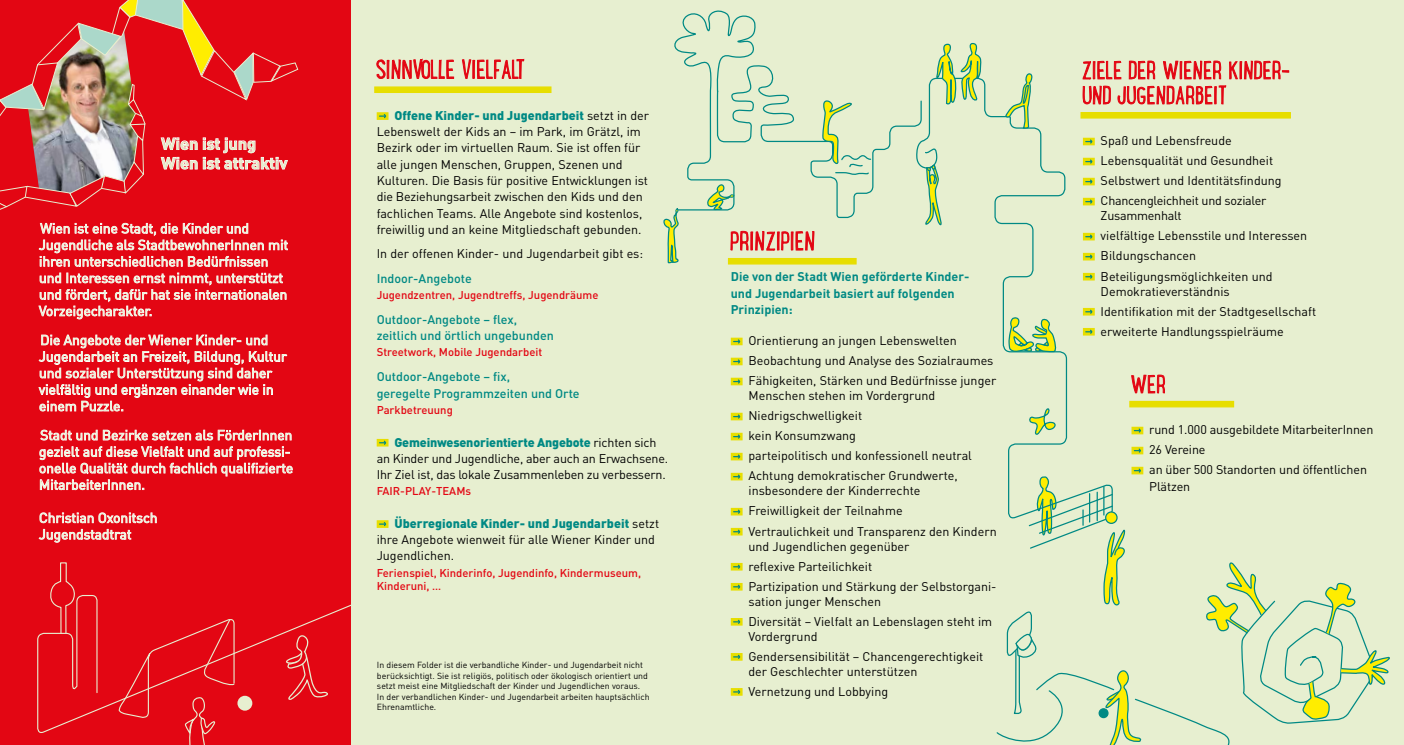
<style>
.page{position:relative;width:1404px;height:745px;background:#fff}
.page>*{position:absolute;margin:0;border:0;box-sizing:border-box;transform-origin:0 0}
.t1{font:700 16.25px "DIN";color:#e7efd0}
.t2{font:13.75px/16.5px "DIN";color:#e7efd0}
.t3{font:12.5px/20px "DIN";color:#000}
.t4{font:500 12.5px/16.2px "DIN";color:#008984}
.t5{font:700 12.5px/16.2px "DIN";color:#008984}
.t6{font:500 11.25px/13.5px "DIN";color:#e30613}
.t7{font:8.75px/10.5px "DIN";color:#000}
.s1{font-weight:900;color:#008984}
</style>
<div class="page">
<div style="left:339px;top:0;width:1064px;height:744px;background:#e7efd0"></div>
<div style="left:0;top:0;width:351px;height:744px;background:#e30613"></div>
<svg style="left:674px;top:10px;width:240px;height:208px"></svg>
<svg style="left:821px;top:99px;width:50px;height:76px"></svg>
<div style="left:730px;top:337px;width:12px;height:8px;background:#e7de00;border:1px solid #ffed00"></div>
<svg style="left:733px;top:338px;width:8px;height:6px"></svg>
<div style="left:730px;top:357px;width:12px;height:8px;background:#e7de00;border:1px solid #ffed00"></div>
<svg style="left:733px;top:358px;width:8px;height:6px"></svg>
<div style="left:730px;top:377px;width:12px;height:8px;background:#e7de00;border:1px solid #ffed00"></div>
<svg style="left:733px;top:378px;width:8px;height:6px"></svg>
<div style="left:730px;top:412px;width:12px;height:8px;background:#e7de00;border:1px solid #ffed00"></div>
<svg style="left:733px;top:413px;width:8px;height:6px"></svg>
<div style="left:730px;top:432px;width:12px;height:8px;background:#e7de00;border:1px solid #ffed00"></div>
<svg style="left:733px;top:433px;width:8px;height:6px"></svg>
<div style="left:730px;top:452px;width:12px;height:8px;background:#e7de00;border:1px solid #ffed00"></div>
<svg style="left:733px;top:453px;width:8px;height:6px"></svg>
<div style="left:730px;top:472px;width:12px;height:8px;background:#e7de00;border:1px solid #ffed00"></div>
<svg style="left:733px;top:473px;width:8px;height:6px"></svg>
<div style="left:730px;top:507px;width:12px;height:8px;background:#e7de00;border:1px solid #ffed00"></div>
<svg style="left:733px;top:508px;width:8px;height:6px"></svg>
<div style="left:730px;top:527px;width:12px;height:8px;background:#e7de00;border:1px solid #ffed00"></div>
<svg style="left:733px;top:528px;width:8px;height:6px"></svg>
<div style="left:730px;top:562px;width:12px;height:8px;background:#e7de00;border:1px solid #ffed00"></div>
<svg style="left:733px;top:563px;width:8px;height:6px"></svg>
<div style="left:730px;top:582px;width:12px;height:8px;background:#e7de00;border:1px solid #ffed00"></div>
<svg style="left:733px;top:583px;width:8px;height:6px"></svg>
<div style="left:730px;top:617px;width:12px;height:8px;background:#e7de00;border:1px solid #ffed00"></div>
<svg style="left:733px;top:618px;width:8px;height:6px"></svg>
<div style="left:730px;top:652px;width:12px;height:8px;background:#e7de00;border:1px solid #ffed00"></div>
<svg style="left:733px;top:653px;width:8px;height:6px"></svg>
<div style="left:730px;top:687px;width:12px;height:8px;background:#e7de00;border:1px solid #ffed00"></div>
<svg style="left:733px;top:688px;width:8px;height:6px"></svg>
<svg style="left:1131px;top:426px;width:12px;height:8px"></svg>
<svg style="left:1134px;top:427px;width:7px;height:6px"></svg>
<svg style="left:376px;top:58px;width:148px;height:21px"></svg>
<svg style="left:730px;top:230px;width:84px;height:20px"></svg>
<svg style="left:1083px;top:60px;width:205px;height:59px"></svg>
<svg style="left:1131px;top:374px;width:33px;height:19px"></svg>
<svg style="left:1131px;top:446px;width:12px;height:8px"></svg>
<svg style="left:1134px;top:447px;width:7px;height:6px"></svg>
<svg style="left:1131px;top:466px;width:12px;height:1px"></svg>
<div style="left:727px;top:258px;width:129px;height:6px;background:#e7de00"></div>
<div style="left:1129px;top:400px;width:104px;height:7px;background:#e7de00;border:1px solid #ffed00"></div>
<div style="left:1080px;top:112px;width:210px;height:6px;background:#e7de00"></div>
<div style="left:376px;top:112px;width:12px;height:8px;background:#e7de00;border:1px solid #ffed00"></div>
<svg style="left:379px;top:113px;width:8px;height:6px"></svg>
<div style="left:376px;top:438px;width:12px;height:8px;background:#e7de00;border:1px solid #ffed00"></div>
<svg style="left:379px;top:439px;width:8px;height:6px"></svg>
<div style="left:376px;top:520px;width:12px;height:7px;background:#e7de00;border:1px solid #ffed00"></div>
<svg style="left:379px;top:520px;width:8px;height:7px"></svg>
<div style="left:374px;top:86px;width:177px;height:7px;background:#e7de00;border:1px solid #ffed00"></div>
<svg style="left:914px;top:77px;width:199px;height:390px"></svg>
<svg style="left:935px;top:42px;width:47px;height:64px"></svg>
<svg style="left:1004px;top:73px;width:28px;height:56px"></svg>
<svg style="left:1007px;top:315px;width:51px;height:38px"></svg>
<svg style="left:924px;top:164px;width:19px;height:63px"></svg>
<svg style="left:663px;top:207px;width:16px;height:57px"></svg>
<svg style="left:706px;top:184px;width:29px;height:27px"></svg>
<svg style="left:1026px;top:407px;width:31px;height:29px"></svg>
<svg style="left:996px;top:467px;width:394px;height:277px"></svg>
<svg style="left:0;top:0;width:328px;height:744px"></svg>
<h1 class="t1" style="left:161px;top:133px;width:96px">Wien ist jung</h1>
<h1 class="t1" style="left:161px;top:152px;width:128px">Wien ist attraktiv</h1>
<p class="t2" style="left:39px;top:219px;width:251px">Wien ist eine Stadt, die Kinder und Jugendliche als StadtbewohnerInnen mit ihren unterschiedlichen Bedürfnissen und Interessen ernst nimmt, unterstützt und fördert, dafür hat sie internationalen Vorzeigecharakter.</p>
<p class="t2" style="left:39px;top:331px;width:249px">Die Angebote der Wiener Kinder- und Jugendarbeit an Freizeit, Bildung, Kultur und sozialer Unterstützung sind daher vielfältig und ergänzen einander wie in einem Puzzle.</p>
<p class="t2" style="left:39px;top:426px;width:256px">Stadt und Bezirke setzen als FörderInnen gezielt auf diese Vielfalt und auf professi&shy;onelle Qualität durch fachlich qualifizierte MitarbeiterInnen.</p>
<p class="t2" style="left:39px;top:509px;width:120px">Christian Oxonitsch</p>
<p class="t2" style="left:39px;top:525px;width:94px">Jugendstadtrat</p>
<p class="t3" style="left:376px;top:107px;width:274px;line-height:16.2px;text-indent:18px"><span class="s1">Offene Kinder- und Jugendarbeit</span> setzt in der Lebenswelt der Kids an – im Park, im Grätzl, im Bezirk oder im virtuellen Raum. Sie ist offen für alle jungen Menschen, Gruppen, Szenen und Kulturen. Die Basis für positive Entwicklungen ist die Beziehungsarbeit zwischen den Kids und den fachlichen Teams. Alle Angebote sind kostenlos, freiwillig und an keine Mitgliedschaft gebunden.</p>
<p class="t3" style="left:376px;top:242px;width:268px">In der offenen Kinder- und Jugendarbeit gibt es:</p>
<p class="t4" style="left:376px;top:269px;width:97px">Indoor-Angebote</p>
<p class="t6" style="left:376px;top:287px;width:223px">Jugendzentren, Jugendtreffs, Jugendräume</p>
<p class="t4" style="left:376px;top:310px;width:142px">Outdoor-Angebote – flex,</p>
<p class="t4" style="left:376px;top:327px;width:179px">zeitlich und örtlich ungebunden</p>
<p class="t6" style="left:376px;top:345px;width:167px">Streetwork, Mobile Jugendarbeit</p>
<p class="t4" style="left:376px;top:368px;width:204px">Outdoor-Angebote – fix,<br>geregelte Programmzeiten und Orte</p>
<p class="t6" style="left:376px;top:402px;width:78px">Parkbetreuung</p>
<p class="t3" style="left:376px;top:433px;width:293px;line-height:16.2px;text-align:center"><span class="s1">Gemeinwesenorientierte Angebote</span> richten sich<br>an Kinder und Jugendliche, aber auch an Erwachsene.<br>Ihr Ziel ist, das lokale Zusammenleben zu verbessern.</p>
<p class="t6" style="left:376px;top:484px;width:96px">FAIR-PLAY-TEAMs</p>
<p class="t3" style="left:376px;top:514px;width:284px;line-height:16.2px;text-indent:18px"><span class="s1">Überregionale Kinder- und Jugendarbeit</span> setzt ihre Angebote wienweit für alle Wiener Kinder und<br>Jugendlichen.</p>
<p class="t6" style="left:376px;top:565px;width:266px">Ferienspiel, Kinderinfo, Jugendinfo, Kindermuseum,<br>Kinderuni, …</p>
<p class="t7" style="left:377px;top:659px;width:274px">In diesem Folder ist die verbandliche Kinder- und Jugendarbeit nicht berücksichtigt. Sie ist religiös, politisch oder ökologisch orientiert und setzt meist eine Mitgliedschaft der Kinder und Jugendlichen voraus.<br>In der verbandlichen Kinder- und Jugendarbeit arbeiten hauptsächlich Ehrenamtliche.</p>
<p class="t5" style="left:730px;top:268px;width:240px">Die von der Stadt Wien geförderte Kinder&shy;und Jugendarbeit basiert auf folgenden<br>Prinzipien:</p>
<p class="t3" style="left:748px;top:330px;width:249px">Orientierung an jungen Lebenswelten<br>Beobachtung und Analyse des Sozialraumes<br>Fähigkeiten, Stärken und Bedürfnisse junger</p>
<p class="t3" style="left:748px;top:385px;width:225px">Menschen stehen im Vordergrund<br>Niedrigschwelligkeit<br>kein Konsumzwang<br>parteipolitisch und konfessionell neutral<br>Achtung demokratischer Grundwerte,</p>
<p class="t3" style="left:748px;top:480px;width:250px">insbesondere der Kinderrechte<br>Freiwilligkeit der Teilnahme<br>Vertraulichkeit und Transparenz den Kindern</p>
<p class="t3" style="left:748px;top:535px;width:249px">und Jugendlichen gegenüber<br>reflexive Parteilichkeit<br>Partizipation und Stärkung der Selbstorgani-</p>
<p class="t3" style="left:748px;top:590px;width:245px">sation junger Menschen<br>Diversität – Vielfalt an Lebenslagen steht im</p>
<p class="t3" style="left:748px;top:625px;width:236px">Vordergrund<br>Gendersensibilität – Chancengerechtigkeit</p>
<p class="t3" style="left:748px;top:660px;width:170px">der Geschlechter unterstützen<br>Vernetzung und Lobbying</p>
<p class="t3" style="left:1100px;top:130px;width:182px">Spaß und Lebensfreude<br>Lebensqualität und Gesundheit<br>Selbstwert und Identitätsfindung<br>Chancengleichheit und sozialer</p>
<p class="t3" style="left:1100px;top:205px;width:208px">Zusammenhalt<br>vielfältige Lebensstile und Interessen<br>Bildungschancen<br>Beteiligungsmöglichkeiten und</p>
<p class="t3" style="left:1100px;top:280px;width:217px">Demokratieverständnis<br>Identifikation mit der Stadtgesellschaft erweiterte Handlungsspielräume</p>
<p class="t3" style="left:1149px;top:419px;width:226px">rund 1.000 ausgebildete MitarbeiterInnen<br>26 Vereine<br>an über 500 Standorten und öffentlichen</p>
<p class="t3" style="left:1149px;top:475px;width:42px">Plätzen</p>
</div>
